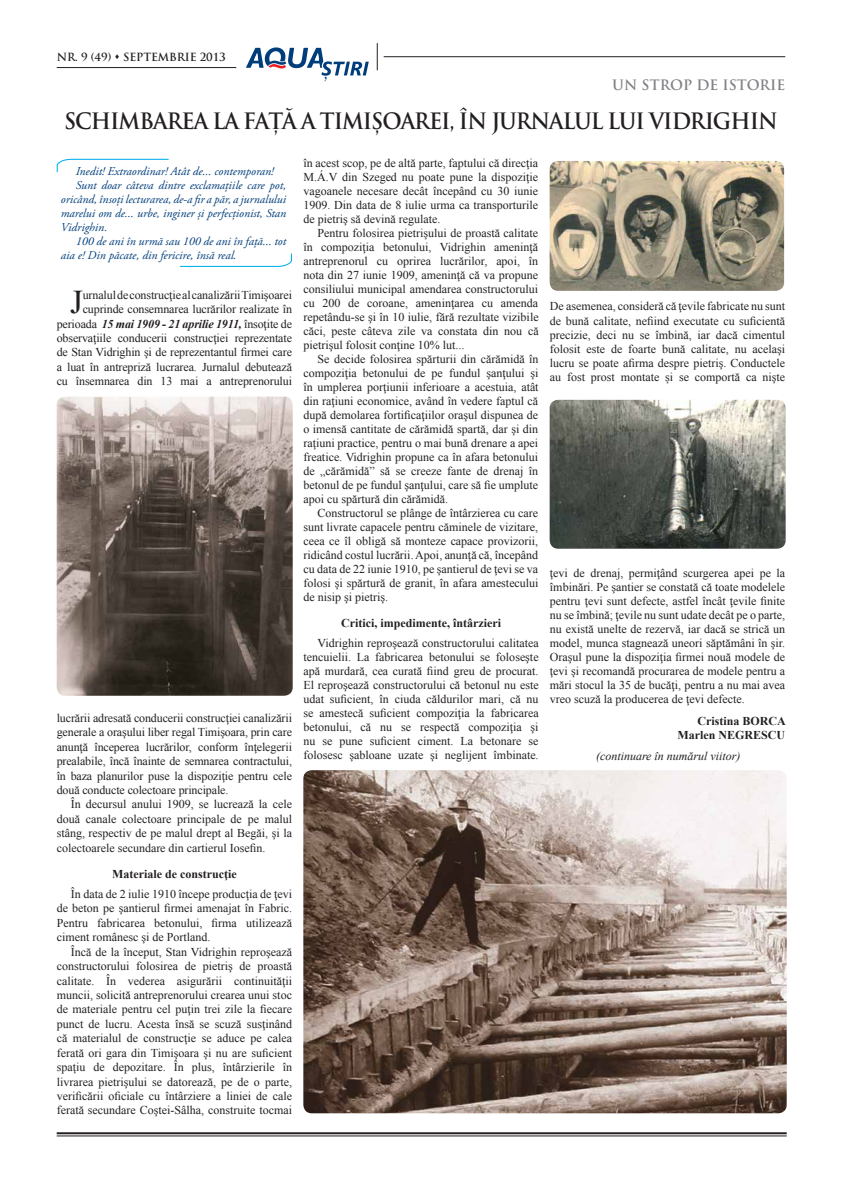
<style>
.page{position:relative;width:842px;height:1191px;background:#fff}
.page>*{position:absolute;margin:0;border:0;box-sizing:border-box;transform-origin:0 0}
.t1{font:33.1px "Times New Roman";color:#231f20}
.t2{font:700 22px "Trajan Pro";letter-spacing:-.05em;color:#231f20;scale:.95 1}
.t3{font:700 14px "Trajan Pro";color:#808285}
.t4{font:12px/14px "Times New Roman";color:#231f20;text-align:justify}
.t5{font:italic 12px "Adobe Garamond Pro";color:#003e7b}
.t6{font:700 12px/14px "Times New Roman";color:#231f20;text-align:center}
.t7{font:italic 12px "Times New Roman";color:#231f20}
.t8{font:700 11px "Trajan Pro";letter-spacing:-.01em;color:#231f20}
.s1{font-weight:700;font-style:italic}
</style>
<div class="page">
<hr style="left:384px;top:56px;width:401px;height:1px;background:#231f20">
<hr style="left:57px;top:67px;width:179px;height:1px;background:#231f20">
<svg style="left:377px;top:43px;width:1px;height:27px"></svg>
<svg style="left:246px;top:47px;width:123px;height:34px"></svg>
<hr style="left:57px;top:1135px;width:730px;height:1px;background:#231f20">
<hr style="left:57px;top:1132px;width:730px;height:2px;background:#231f20">
<img style="left:303px;top:770px;width:484px;height:343px">
<img style="left:550px;top:400px;width:236px;height:149px">
<img style="left:57px;top:396px;width:236px;height:299px">
<img style="left:550px;top:161px;width:234px;height:130px">
<svg style="left:56px;top:158px;width:723px;height:21px"></svg>
<svg style="left:180px;top:253px;width:112px;height:14px"></svg>
<p class="t8" style="left:57px;top:51px;width:171px">NR. 9 (49) ▲ SEPTEMBRIE 2013</p>
<p class="t3" style="left:612px;top:76px;width:41px">UN STROP</p>
<p class="t3" style="left:696px;top:76px;width:36px">DE ISTORIE</p>
<h2 class="t2" style="left:64px;top:107px;width:753px">S CHIMBAREA LA FAȚĂ A TIMIȘOAREI, ÎN JURNALUL LUI VIDRIGHIN</h2>
<p class="t5" style="left:76px;top:164px;width:199px">Inedit! Extraordinar! Atât de... contemporan!</p>
<p class="t5" style="left:76px;top:178px;width:212px">Sunt doar câteva dintre exclamațiile care pot,</p>
<p class="t5" style="left:61px;top:192px;width:227px">oricând, însoți lecturarea, de-a fir a păr, a jurnalului</p>
<p class="t5" style="left:61px;top:206px;width:227px">marelui om de... urbe, inginer și perfecționist, Stan</p>
<p class="t5" style="left:61px;top:220px;width:48px">Vidrighin.</p>
<p class="t5" style="left:76px;top:234px;width:212px">100 de ani în urmă sau 100 de ani în față... tot</p>
<p class="t5" style="left:61px;top:248px;width:177px">aia e! Din păcate, din fericire, însă real.</p>
<p class="t4" style="left:57px;top:288px;width:237px;line-height:14.4px;text-align:right">urnalul de construcţie al canalizării Timișoarei cuprinde consemnarea lucrărilor realizate în perioada <span class="s1">15 mai 1909 - 21 aprilie 1911,</span> însoţite de observaţiile conducerii construcţiei reprezentate de Stan Vidrighin şi de reprezentantul firmei care a luat în antrepriză lucrarea. Jurnalul debutează cu însemnarea din 13 mai a antreprenorului</p>
<h1 class="t1" style="left:70px;top:280px;width:14px">J</h1>
<p class="t4" style="left:57px;top:710px;width:237px;line-height:14.4px">lucrării adresată conducerii construcţiei canalizării generale a oraşului liber regal Timişoara, prin care anunţă începerea lucrărilor, conform înţelegerii prealabile, încă înainte de semnarea contractului, în baza planurilor puse la dispoziţie pentru cele două conducte colectoare principale.</p>
<p class="t4" style="left:57px;top:797px;width:237px;line-height:14.4px;text-indent:14px">În decursul anului 1909, se lucrează la cele două canale colectoare principale de pe malul stâng, respectiv de pe malul drept al Begăi, şi la colectoarele secundare din cartierul Iosefin.</p>
<p class="t6" style="left:112px;top:866px;width:126px">Materiale de construcţie</p>
<p class="t4" style="left:57px;top:886px;width:237px;line-height:14.4px;text-indent:14px">În data de 2 iulie 1910 începe producţia de ţevi de beton pe şantierul firmei amenajat în Fabric.<br>Pentru fabricarea betonului, firma utilizează ciment românesc şi de Portland.</p>
<p class="t4" style="left:57px;top:944px;width:237px;line-height:14.4px;text-indent:14px">Încă de la început, Stan Vidrighin reproşează constructorului folosirea de pietriş de proastă calitate. În vederea asigurării continuităţii muncii, solicită antreprenorului crearea unui stoc de materiale pentru cel puţin trei zile la fiecare punct de lucru. Acesta însă se scuză susţinând că materialul de construcţie se aduce pe calea ferată ori gara din Timişoara şi nu are suficient spaţiu de depozitare. În plus, întârzierile în livrarea pietrişului se datorează, pe de o parte, verificării oficiale cu întârziere a liniei de cale ferată secundare Coştei-Sâlha, construite tocmai</p>
<p class="t4" style="left:303px;top:156px;width:236px">în acest scop, pe de altă parte, faptului că direcţia M.Á.V din Szeged nu poate pune la dispoziţie vagoanele necesare decât începând cu 30 iunie 1909. Din data de 8 iulie urma ca transporturile de pietriş să devină regulate.</p>
<p class="t4" style="left:303px;top:226px;width:237px;text-indent:14px">Pentru folosirea pietrişului de proastă calitate în compoziţia betonului, Vidrighin ameninţă antreprenorul cu oprirea lucrărilor, apoi, în nota din 27 iunie 1909, ameninţă că va propune consiliului municipal amendarea constructorului cu 200 de coroane, ameninţarea cu amenda repetându-se şi în 10 iulie, fără rezultate vizibile căci, peste câteva zile va constata din nou că pietrişul folosit conţine 10% lut...</p>
<p class="t4" style="left:303px;top:352px;width:237px;text-indent:14px">Se decide folosirea spărturii din cărămidă în compoziţia betonului de pe fundul şanţului şi în umplerea porţiunii inferioare a acestuia, atât din raţiuni economice, având în vedere faptul că după demolarea fortificaţiilor oraşul dispunea de o imensă cantitate de cărămidă spartă, dar şi din raţiuni practice, pentru o mai bună drenare a apei freatice. Vidrighin propune ca în afara betonului de „cărămidă” să se creeze fante de drenaj în betonul de pe fundul şanţului, care să fie umplute apoi cu spărtură din cărămidă.</p>
<p class="t4" style="left:303px;top:506px;width:237px;text-indent:14px">Constructorul se plânge de întârzierea cu care sunt livrate capacele pentru căminele de vizitare, ceea ce îl obligă să monteze capace provizorii, ridicând costul lucrării. Apoi, anunţă că, începând cu data de 22 iunie 1910, pe şantierul de ţevi se va folosi şi spărtură de granit, în afara amestecului de nisip şi pietriş.</p>
<p class="t6" style="left:341px;top:616px;width:161px">Critici, impedimente, întârzieri</p>
<p class="t4" style="left:303px;top:635px;width:237px;text-indent:14px">Vidrighin reproşează constructorului calitatea tencuielii. La fabricarea betonului se foloseşte apă murdară, cea curată fiind greu de procurat.<br>El reproşează constructorului că betonul nu este udat suficient, în ciuda căldurilor mari, că nu se amestecă suficient compoziţia la fabricarea betonului, că nu se respectă compoziţia şi nu se pune suficient ciment. La betonare se folosesc şabloane uzate şi neglijent îmbinate.</p>
<p class="t4" style="left:550px;top:299px;width:237px">De asemenea, consideră că ţevile fabricate nu sunt de bună calitate, nefiind executate cu suficientă precizie, deci nu se îmbină, iar dacă cimentul folosit este de foarte bună calitate, nu acelaşi lucru se poate afirma despre pietriş. Conductele au fost prost montate și se comportă ca nişte</p>
<p class="t4" style="left:550px;top:565px;width:237px">ţevi de drenaj, permiţând scurgerea apei pe la îmbinări. Pe şantier se constată că toate modelele pentru ţevi sunt defecte, astfel încât ţevile finite nu se îmbină; ţevile nu sunt udate decât pe o parte, nu există unelte de rezervă, iar dacă se strică un model, munca stagnează uneori săptămâni în şir.<br>Oraşul pune la dispoziţia firmei nouă modele de ţevi şi recomandă procurarea de modele pentru a mări stocul la 35 de bucăţi, pentru a nu mai avea vreo scuză la producerea de ţevi defecte.</p>
<p class="t6" style="left:678px;top:714px;width:109px">Cristina Borca<br>Marlen Negrescu</p>
<p class="t7" style="left:596px;top:747px;width:146px">(continuare în numărul viitor)</p>
</div>
